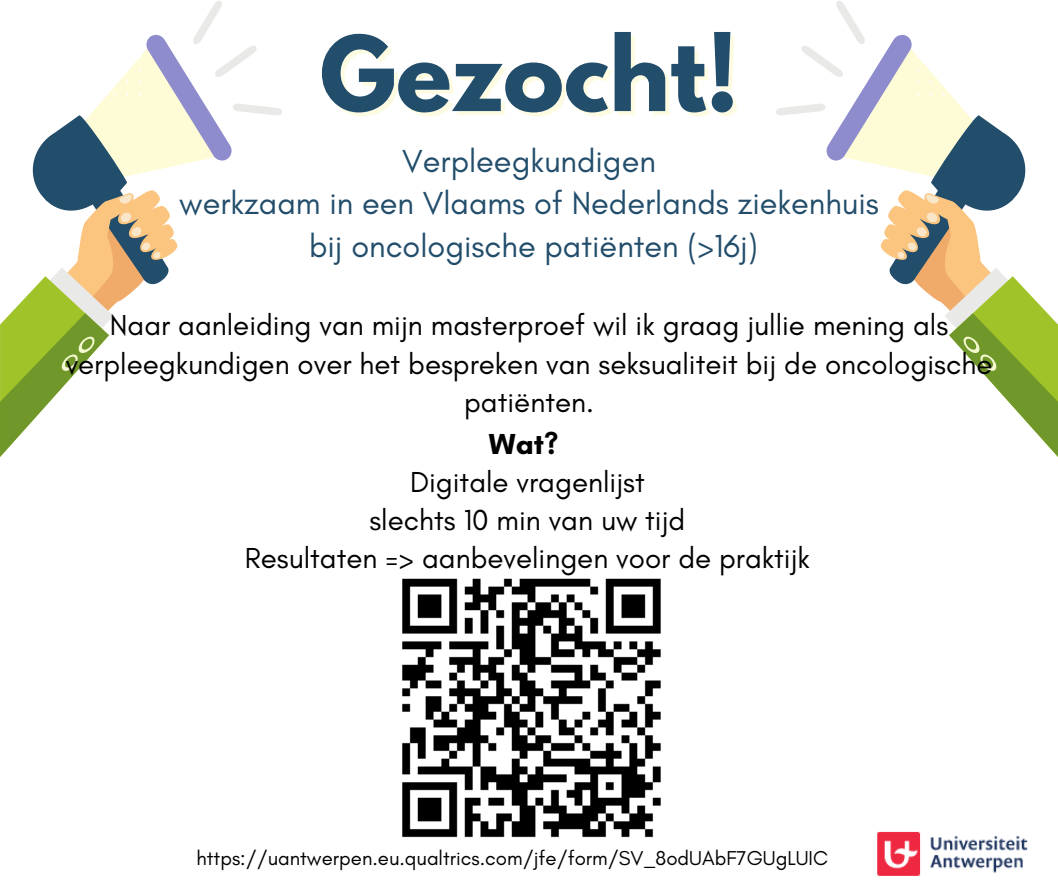
<style>
.page{position:relative;width:1058px;height:887px;background:#fff}
.page>*{position:absolute;margin:0;border:0;box-sizing:border-box;transform-origin:0 0}
.t1{font:700 91.95px "League Spartan";color:#224d6b}
.t2{font:32.4px/42.8px "Glacial Indifference";color:#224d6b;text-align:center}
.t3{font:29.4px/38.2px "Glacial Indifference";color:#000;text-align:center}
.t4{font:700 29.4px "Glacial Indifference";color:#000}
.t5{font:20.4px "Glacial Indifference";color:#000}
</style>
<div class="page">
<svg style="left:0;top:1px;width:282px;height:456px"></svg>
<svg style="left:776px;top:1px;width:281px;height:455px"></svg>
<img style="left:877px;top:831px;width:151px;height:45px">
<img style="left:402px;top:578px;width:259px;height:260px">
<h1 class="t1" style="left:320px;top:28px;width:420px">Gezocht!</h1>
<p class="t2" style="left:179px;top:139px;width:701px">Verpleegkundigen<br>werkzaam in een Vlaams of Nederlands ziekenhuis bij oncologische patiënten (&gt;16j)</p>
<p class="t3" style="left:66px;top:306px;width:928px">Naar aanleiding van mijn masterproef wil ik graag jullie mening als verpleegkundigen over het bespreken van seksualiteit bij de oncologische patiënten.</p>
<p class="t4" style="left:489px;top:425px;width:71px">Wat?</p>
<p class="t3" style="left:245px;top:462px;width:566px">Digitale vragenlijst<br>slechts 10 min van uw tijd<br>Resultaten =&gt; aanbevelingen voor de praktijk</p>
<p class="t5" style="left:196px;top:845px;width:633px">https://uantwerpen.eu.qualtrics.com/jfe/form/SV_8odUAbF7GUgLUIC</p>
</div>
